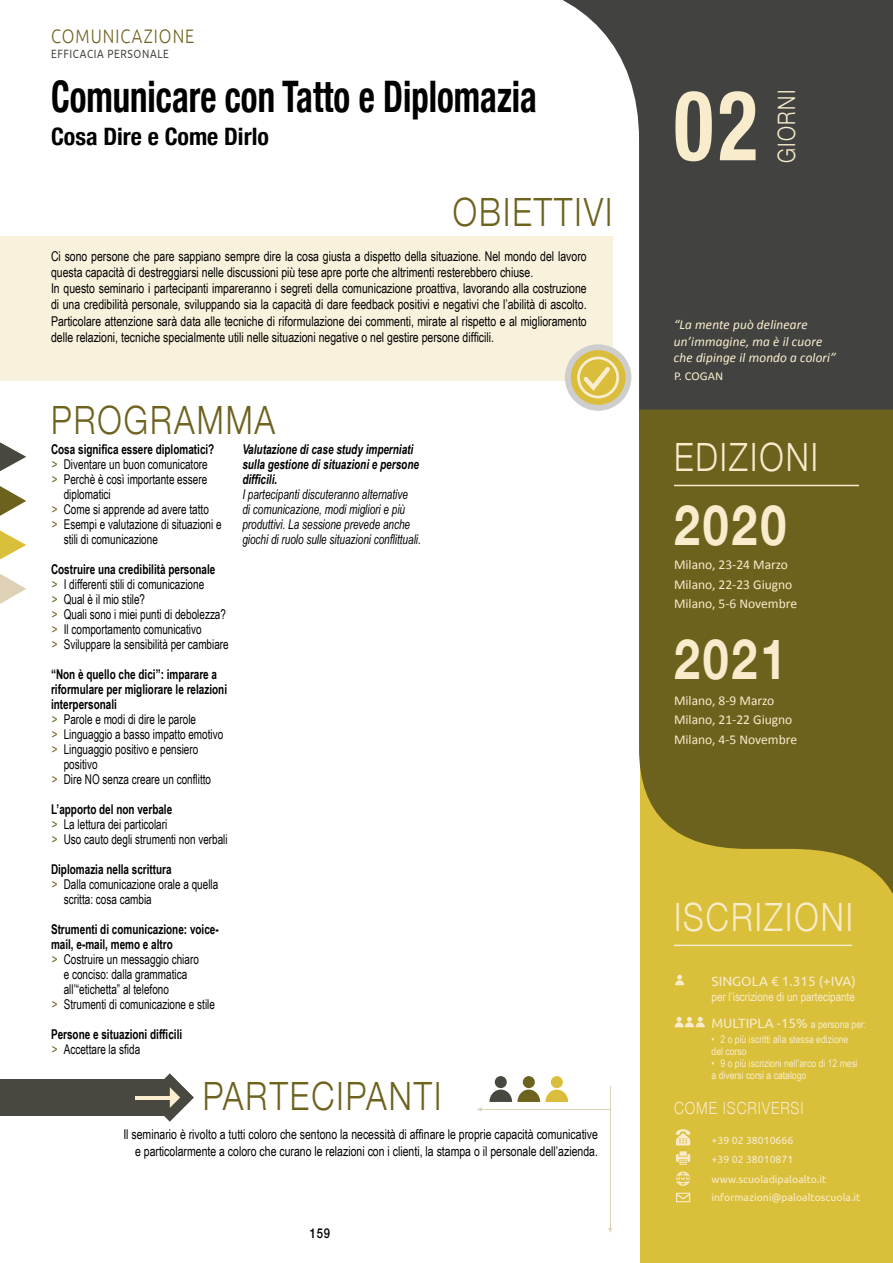
<style>
.page{position:relative;width:893px;height:1263px;background:#fff}
.page>*{position:absolute;margin:0;border:0;box-sizing:border-box;transform-origin:0 0}
.t1{font:700 condensed 97.5px "Helvetica Neue";color:#f8eccc;scale:.84 1}
.t2{font:700 55.5px "Helvetica Neue";letter-spacing:.06em;color:#f8eccc;scale:.84 1}
.t3{font:700 condensed 43.5px "Helvetica Neue";color:#000;scale:.8 1}
.t4{font:300 39px "Helvetica Neue";letter-spacing:.06em;color:#6e621f;scale:.84 1}
.t5{font:300 39px "Helvetica Neue";letter-spacing:.06em;color:#f8eccc;scale:.84 1}
.t6{font:700 condensed 24px "Helvetica Neue";color:#000}
.t7{font:300 24px "Helvetica Neue";letter-spacing:.06em;color:#f8eccc;scale:.84 1}
.t8{font:300 19.5px "Ubuntu";letter-spacing:.06em;color:#6e621f;scale:.84 1}
.t9{font:300 16.8px "Helvetica Neue";letter-spacing:.06em;color:#f9ebcb;scale:.84 1}
.t10{font:13.5px/16.2px "Arial Narrow";color:#000;scale:.95 1}
.t11{font:13.5px/15px "Arial Narrow";color:#000;scale:.9 1}
.t12{font:700 13.5px/15px "Arial Narrow";color:#000;scale:.9 1}
.t13{font:italic 13.5px/15px "Arial Narrow";color:#000;scale:.9 1}
.t14{font:13.5px/19.5px "Calibri";color:#f8eccc}
.t15{font:italic 700 13.5px/15px "Arial Narrow";color:#000;scale:.9 1}
.t16{font:italic 13.5px/16.5px "Calibri";color:#f8eccc}
.t17{font:13.5px "Ubuntu";color:#f8eccc}
.t18{font:500 13.5px "Helvetica Neue";color:#000;scale:.84 1}
.t19{font:12px "Arial Narrow";color:#f8eccc}
.t20{font:12px "Ubuntu";letter-spacing:.06em;color:#474841;scale:.84 1}
.t21{font:12px "Calibri";color:#f8eccc;scale:1.05 1}
.t22{font:10.5px/12px "Arial Narrow";color:#f8eccc}
.t23{font:10.5px/19.2px "Ubuntu";color:#f8eccc}
.s1{color:#6e621f}
.s2{font-weight:700}
.s3{font-weight:400;color:#6e621f}
.s4{font-weight:400}
.s5{font-family:"Arial Narrow";font-size:10.5px}
</style>
<div class="page">
<div style="left:0;top:236px;width:612px;height:145px;background:#f8f1dc"></div>
<svg style="left:563px;top:0;width:330px;height:410px;fill:#424241"></svg>
<div style="left:640px;top:679px;width:253px;height:584px;background:#dabf3b"></div>
<svg style="left:639px;top:410px;width:254px;height:484px;background:#776b20"></svg>
<svg style="left:0;top:442px;width:26px;height:162px"></svg>
<svg style="left:675px;top:975px;width:9px;height:10px"></svg>
<svg style="left:675px;top:1017px;width:30px;height:10px"></svg>
<svg style="left:676px;top:1171px;width:14px;height:15px"></svg>
<svg style="left:676px;top:1151px;width:14px;height:14px"></svg>
<svg style="left:676px;top:1193px;width:14px;height:9px"></svg>
<svg style="left:676px;top:1129px;width:14px;height:16px"></svg>
<hr style="left:674px;top:485px;width:185px;height:1px;background:#f8eccc">
<hr style="left:674px;top:945px;width:178px;height:1px;background:#f8eccc">
<div style="left:0;top:1079px;width:170px;height:37px;background:#484841"></div>
<svg style="left:146px;top:1073px;width:48px;height:49px"></svg>
<hr style="left:135px;top:1096px;width:37px;height:3px;background:#faedd0">
<hr style="left:481px;top:1109px;width:129px;height:1px;background:#dfd1b5">
<svg style="left:477px;top:1107px;width:5px;height:4px"></svg>
<hr style="left:610px;top:1086px;width:1px;height:142px;background:#dfd1b5">
<svg style="left:608px;top:1228px;width:4px;height:5px"></svg>
<div style="left:565px;top:344px;width:66px;height:67px;background:#cfcece;border-radius:50%"></div>
<div style="left:571px;top:350px;width:54px;height:55px;background:#dabd3a;border-radius:50%"></div>
<svg style="left:577px;top:357px;width:42px;height:41px"></svg>
<div style="left:495px;top:1076px;width:12px;height:12px;background:#484841;border-radius:50%"></div>
<div style="left:523px;top:1076px;width:12px;height:12px;background:#6e621f;border-radius:50%"></div>
<svg style="left:489px;top:1089px;width:79px;height:13px"></svg>
<div style="left:551px;top:1076px;width:12px;height:12px;background:#dabd3a;border-radius:50%"></div>
<h3 class="t8" style="left:51px;top:24px;width:172px">COMUNICAZIONE</h3>
<p class="t20" style="left:51px;top:46px;width:142px">EFFICACIA PERSONALE</p>
<h3 class="t3" style="left:51px;top:60px;width:609px">Comunicare con Tatto e Diplomazia</h3>
<h3 class="t6" style="left:51px;top:116px;width:219px">Cosa Dire e Come Dirlo</h3>
<h3 class="t4" style="left:453px;top:181px;width:191px">OBIETTIVI</h3>
<p class="t10" style="left:51px;top:247px;width:565px">Ci sono persone che pare sappiano sempre dire la cosa giusta a dispetto della situazione. Nel mondo del lavoro questa capacità di destreggiarsi nelle discussioni più tese apre porte che altrimenti resterebbero chiuse.<br>In questo seminario i partecipanti impareranno i segreti della comunicazione proattiva, lavorando alla costruzione di una credibilità personale, sviluppando sia la capacità di dare feedback positivi e negativi che l’abilità di ascolto.<br>Particolare attenzione sarà data alle tecniche di riformulazione dei commenti, mirate al rispetto e al miglioramento delle relazioni, tecniche specialmente utili nelle situazioni negative o nel gestire persone difficili.</p>
<h3 class="t4" style="left:51px;top:388px;width:268px">PROGRAMMA</h3>
<p class="t12" style="left:51px;top:441px;width:183px">Cosa significa essere diplomatici?</p>
<p class="t11" style="left:52px;top:456px;width:175px"><span class="s1">&gt;</span> Diventare un buon comunicatore</p>
<p class="t11" style="left:52px;top:471px;width:174px"><span class="s1">&gt;</span> Perchè è così importante essere</p>
<p class="t11" style="left:64px;top:486px;width:54px">diplomatici</p>
<p class="t11" style="left:52px;top:501px;width:176px"><span class="s1">&gt;</span> Come si apprende ad avere tatto</p>
<p class="t11" style="left:52px;top:516px;width:190px"><span class="s1">&gt;</span> Esempi e valutazione di situazioni e</p>
<p class="t11" style="left:64px;top:531px;width:106px">stili di comunicazione</p>
<p class="t11" style="left:51px;top:561px;width:199px"><span class="s2">Costruire una credibilità personale<br></span><span class="s1">&gt;</span> I differenti stili di comunicazione<br><span class="s1">&gt;</span> Qual è il mio stile?<br><span class="s1">&gt;</span> Quali sono i miei punti di debolezza? <span class="s1">&gt;</span> Il comportamento comunicativo<br><span class="s1">&gt;</span> Sviluppare la sensibilità per cambiare</p>
<p class="t12" style="left:51px;top:666px;width:186px">“Non è quello che dici”: imparare a</p>
<p class="t12" style="left:51px;top:681px;width:197px">riformulare per migliorare le relazioni</p>
<p class="t12" style="left:51px;top:696px;width:75px">interpersonali</p>
<p class="t11" style="left:52px;top:711px;width:162px"><span class="s1">&gt;</span> Parole e modi di dire le parole</p>
<p class="t11" style="left:52px;top:726px;width:192px"><span class="s1">&gt;</span> Linguaggio a basso impatto emotivo</p>
<p class="t11" style="left:52px;top:741px;width:164px"><span class="s1">&gt;</span> Linguaggio positivo e pensiero</p>
<p class="t11" style="left:64px;top:756px;width:39px">positivo</p>
<p class="t11" style="left:52px;top:771px;width:178px"><span class="s1">&gt;</span> Dire NO senza creare un conflitto</p>
<p class="t11" style="left:51px;top:801px;width:198px"><span class="s2">L’apporto del non verbale<br></span><span class="s1">&gt;</span> La lettura dei particolari<br><span class="s1">&gt;</span> Uso cauto degli strumenti non verbali</p>
<p class="t12" style="left:51px;top:861px;width:136px">Diplomazia nella scrittura</p>
<p class="t11" style="left:52px;top:876px;width:187px"><span class="s1">&gt;</span> Dalla comunicazione orale a quella</p>
<p class="t11" style="left:64px;top:891px;width:99px">scritta: cosa cambia</p>
<p class="t12" style="left:51px;top:921px;width:188px">Strumenti di comunicazione: voice-</p>
<p class="t12" style="left:51px;top:936px;width:137px">mail, e-mail, memo e altro</p>
<p class="t11" style="left:52px;top:951px;width:165px"><span class="s1">&gt;</span> Costruire un messaggio chiaro</p>
<p class="t11" style="left:64px;top:966px;width:139px">e conciso: dalla grammatica</p>
<p class="t11" style="left:64px;top:981px;width:118px">all’“etichetta” al telefono</p>
<p class="t11" style="left:52px;top:996px;width:183px"><span class="s1">&gt;</span> Strumenti di comunicazione e stile</p>
<p class="t12" style="left:51px;top:1026px;width:147px">Persone e situazioni difficili <span class="s3">&gt;</span> <span class="s4">Accettare la sfida</span></p>
<p class="t15" style="left:242px;top:441px;width:198px">Valutazione di case study imperniati sulla gestione di situazioni e persone difficili.</p>
<p class="t13" style="left:242px;top:487px;width:200px">I partecipanti discuteranno alternative<br>di comunicazione, modi migliori e più produttivi. La sessione prevede anche giochi di ruolo sulle situazioni conflittuali.</p>
<h3 class="t4" style="left:203px;top:1064px;width:286px">PARTECIPANTI</h3>
<p class="t10" style="left:123px;top:1126px;width:501px;text-align:right">Il seminario è rivolto a tutti coloro che sentono la necessità di affinare le proprie capacità comunicative e particolarmente a coloro che curano le relazioni con i clienti, la stampa o il personale dell’azienda.</p>
<p class="t18" style="left:310px;top:1223px;width:26px">159</p>
<h1 class="t1" style="left:674px;top:45px;width:101px">02</h1>
<h3 class="t7" style="left:767px;top:163px;width:88px;rotate:-90deg">GIORNI</h3>
<p class="t16" style="left:674px;top:316px;width:164px">“La mente può delineare un’immagine, ma è il cuore che dipinge il mondo a colori”</p>
<p class="t21" style="left:674px;top:369px;width:48px">P. COGAN</p>
<h3 class="t5" style="left:674px;top:426px;width:173px">EDIZIONI</h3>
<h2 class="t2" style="left:674px;top:482px;width:135px">2020</h2>
<p class="t14" style="left:674px;top:554px;width:125px">Milano, 23-24 Marzo<br>Milano, 22-23 Giugno<br>Milano, 5-6 Novembre</p>
<h2 class="t2" style="left:674px;top:616px;width:135px">2021</h2>
<p class="t14" style="left:674px;top:690px;width:125px">Milano, 8-9 Marzo<br>Milano, 21-22 Giugno<br>Milano, 4-5 Novembre</p>
<h3 class="t5" style="left:674px;top:886px;width:215px">ISCRIZIONI</h3>
<p class="t17" style="left:711px;top:973px;width:146px">SINGOLA € 1.315 (+IVA)</p>
<p class="t19" style="left:711px;top:988px;width:145px">per l’iscrizione di un partecipante</p>
<p class="t17" style="left:711px;top:1015px;width:156px">MULTIPLA -15% <span class="s5">a persona per:</span></p>
<p class="t22" style="left:711px;top:1033px;width:138px">• 2 o più iscritti alla stessa edizione del corso</p>
<p class="t22" style="left:711px;top:1057px;width:148px">• 9 o più iscrizioni nell’arco di 12 mesi a diversi corsi a catalogo</p>
<p class="t9" style="left:674px;top:1095px;width:156px">COME ISCRIVERSI</p>
<p class="t23" style="left:711px;top:1130px;width:150px">+39 02 38010666<br>+39 02 38010871 www.scuoladipaloalto.it informazioni@paloaltoscuola.it</p>
</div>
